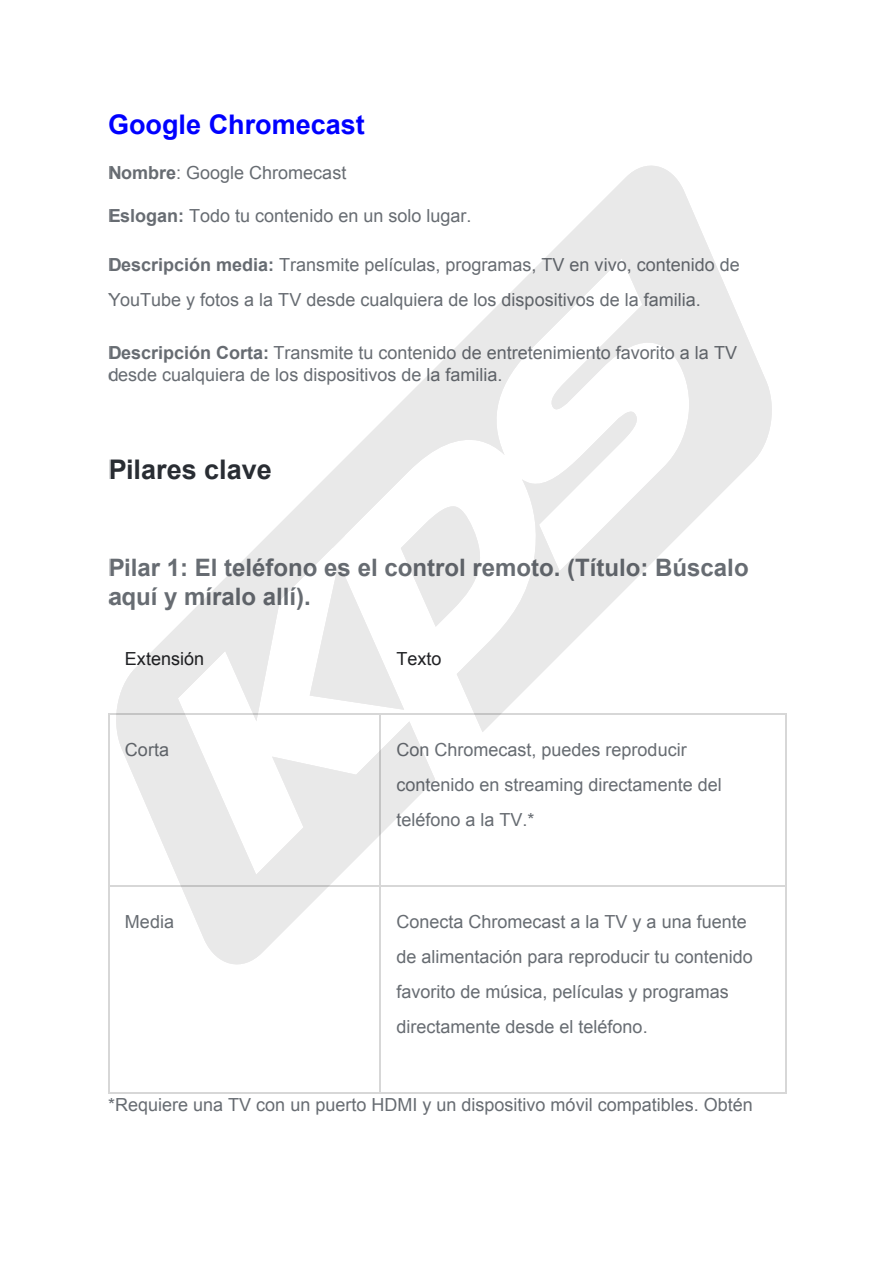
<style>
.page{position:relative;width:894px;height:1265px;background:#fff}
.page>*{position:absolute;margin:0;border:0;box-sizing:border-box;transform-origin:0 0}
.t1{font:700 27px "Arial";color:#00f}
.t2{font:700 27px "Arial";color:#292d33}
.t3{font:700 24px/29.2px "Arial";color:#676c72}
.t4{font:18px/35px "Arial";color:#676c72}
.t5{font:18px "Arial";color:#202124}
.s1{font-weight:700}
</style>
<div class="page">
<hr style="left:379px;top:1092px;width:408px;height:1px;background:#d7d7d7">
<hr style="left:786px;top:885px;width:1px;height:208px;background:#d7d7d7">
<hr style="left:108px;top:1092px;width:273px;height:1px;background:#d7d7d7">
<hr style="left:108px;top:885px;width:1px;height:208px;background:#d7d7d7">
<hr style="left:379px;top:885px;width:2px;height:208px;background:#d7d7d7">
<hr style="left:379px;top:885px;width:408px;height:1px;background:#d7d7d7">
<hr style="left:786px;top:713px;width:1px;height:173px;background:#d7d7d7">
<hr style="left:108px;top:885px;width:273px;height:1px;background:#d7d7d7">
<hr style="left:108px;top:713px;width:1px;height:173px;background:#d7d7d7">
<hr style="left:379px;top:713px;width:407px;height:1px;background:#d7d7d7">
<hr style="left:108px;top:713px;width:271px;height:1px;background:#d7d7d7">
<svg style="left:116px;top:166px;width:656px;height:798px"></svg>
<svg style="left:310px;top:505px;width:177px;height:205px"></svg>
<h1 class="t1" style="left:108px;top:106px;width:258px">Google Chromecast</h1>
<p class="t4" style="left:108px;top:155px;width:240px"><span class="s1">Nombre</span>: Google Chromecast</p>
<p class="t4" style="left:108px;top:198px;width:365px"><span class="s1">Eslogan:</span> Todo tu contenido en un solo lugar.</p>
<p class="t4" style="left:108px;top:247px;width:633px"><span class="s1">Descripción media:</span> Transmite películas, programas, TV en vivo, contenido de<br>YouTube y fotos a la TV desde cualquiera de los dispositivos de la familia.</p>
<p class="t4" style="left:108px;top:342px;width:630px;line-height:21.5px"><span class="s1">Descripción Corta:</span> Transmite tu contenido de entretenimiento favorito a la TV desde cualquiera de los dispositivos de la familia.</p>
<h1 class="t2" style="left:108px;top:450px;width:165px">Pilares clave</h1>
<h2 class="t3" style="left:108px;top:553px;width:642px">Pilar 1: El teléfono es el control remoto. (Título: Búscalo aquí y míralo allí).</h2>
<p class="t5" style="left:125px;top:646px;width:81px">Extensión</p>
<p class="t5" style="left:396px;top:646px;width:47px">Texto</p>
<p class="t4" style="left:125px;top:732px;width:46px">Corta</p>
<p class="t4" style="left:396px;top:732px;width:327px">Con Chromecast, puedes reproducir contenido en streaming directamente del teléfono a la TV.*</p>
<p class="t4" style="left:125px;top:904px;width:51px">Media</p>
<p class="t4" style="left:396px;top:904px;width:358px">Conecta Chromecast a la TV y a una fuente de alimentación para reproducir tu contenido favorito de música, películas y programas directamente desde el teléfono.</p>
<p class="t4" style="left:108px;top:1086px;width:646px">*Requiere una TV con un puerto HDMI y un dispositivo móvil compatibles. Obtén</p>
</div>
